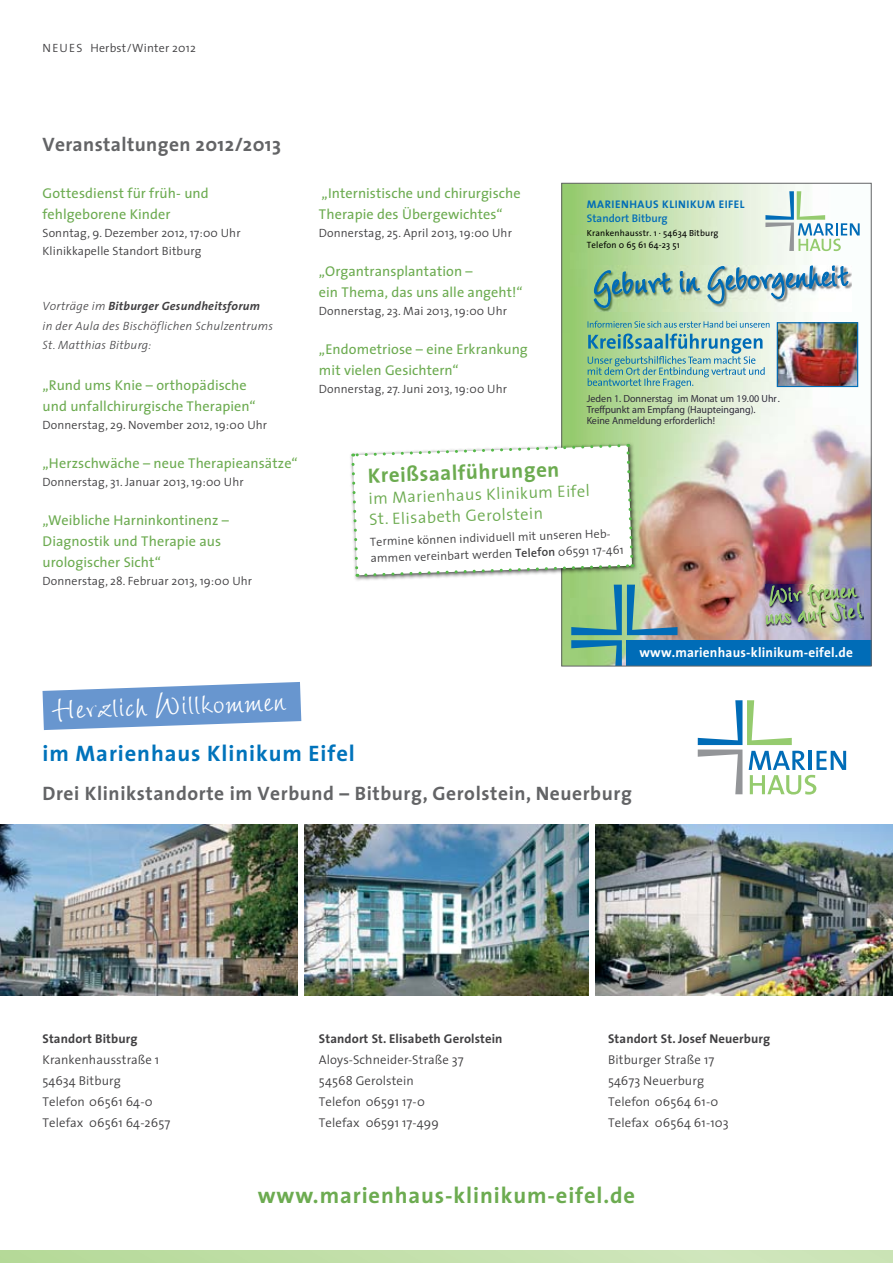
<style>
.page{position:relative;width:893px;height:1263px;background:#fff}
.page>*{position:absolute;margin:0;border:0;box-sizing:border-box;transform-origin:0 0}
.t1{font:36px "LT Wiesbaden Swing";color:#fff}
.t2{font:700 22.5px "The Sans";letter-spacing:.04em;color:#6cab50}
.t3{font:700 22.5px "The Sans";letter-spacing:.04em;color:#0073bb}
.t4{font:700 21px "The Sans";color:#6cab50}
.t5{font:700 19.5px "The Sans";letter-spacing:.03em;color:#636466}
.t6{font:300 16.5px/21px "The Sans";color:#6cab50}
.t7{font:14.25px/21px "The Sans";letter-spacing:.005em;color:#6cab50}
.t8{font:700 13.5px "The Sans";letter-spacing:.015em;color:#fff}
.t9{font:300 12.75px/21px "The Sans";letter-spacing:.01em;color:#414042}
.t10{font:700 12.75px "The Sans";letter-spacing:.01em;color:#414042}
.t11{font:300 12px/18px "The Sans";letter-spacing:.01em;color:#414042}
.t12{font:italic 300 12px/19.5px "The Sans";letter-spacing:.02em;color:#414042}
.t13{font:700 11.1px "The Sans";letter-spacing:.05em;color:#006cb7}
.t14{font:600 11.1px "The Sans";color:#006cb7}
.t15{font:600 10.35px/11.1px "The Sans B6";color:#2f2c3a}
.t16{font:900 10.35px "The Sans B9";color:#2f2c3a}
.t17{font:9.15px "The Sans";letter-spacing:.015em;color:#000}
.t18{font:8.85px "The Sans";letter-spacing:.015em;color:#000}
.s1{font-weight:700}
.s2{font-family:"The Sans B6";font-weight:600}
.s3{font-weight:600}
</style>
<div class="page">
<svg style="left:0;top:1250px;width:893px;height:13px;background:#c4e0ac"></svg>
<img style="left:0;top:825px;width:298px;height:170px">
<img style="left:304px;top:825px;width:285px;height:170px">
<img style="left:595px;top:825px;width:298px;height:170px">
<svg style="left:43px;top:682px;width:258px;height:48px"></svg>
<svg style="left:698px;top:700px;width:148px;height:94px"></svg>
<img style="left:570px;top:185px;width:300px;height:479px">
<img style="left:766px;top:568px;width:96px;height:64px">
<img style="left:571px;top:585px;width:106px;height:79px">
<div style="left:626px;top:640px;width:245px;height:25px;background:#006cb7"></div>
<img style="left:588px;top:191px;width:272px;height:197px">
<div style="left:349px;top:441px;width:290px;height:142px;background:#000;opacity:.75"></div>
<svg style="left:350px;top:443px;width:285px;height:135px"></svg>
<p class="t11" style="left:43px;top:38px;width:34px">neues</p>
<p class="t11" style="left:90px;top:38px;width:107px">Herbst/Winter 2012</p>
<h3 class="t5" style="left:43px;top:128px;width:240px">Veranstaltungen 2012/2013</h3>
<p class="t7" style="left:43px;top:182px;width:168px">Gottesdienst für früh- und fehlgeborene Kinder</p>
<p class="t11" style="left:43px;top:223px;width:200px">Sonntag, 9. Dezember 2012, 17:00 U hr<br>Klinikkapelle Standort Bitburg</p>
<p class="t12" style="left:43px;top:296px;width:232px">Vorträge im <span class="s1">Bitburger Gesundheitsforum<br></span>in der Aula des Bischöflichen Schulzentrums<br>St. Matthias Bitburg:</p>
<p class="t7" style="left:43px;top:374px;width:215px">„Rund ums Knie – orthopädische und unfallchirurgische Therapien“</p>
<p class="t11" style="left:43px;top:415px;width:226px">Donnerstag, 29. November 2012, 19:00 U hr</p>
<p class="t7" style="left:43px;top:452px;width:257px">„Herzschwäche – neue Therapieansätze“</p>
<p class="t11" style="left:43px;top:472px;width:203px">Donnerstag, 31. Januar 2013, 19:00 U hr</p>
<p class="t7" style="left:43px;top:509px;width:188px">„Weibliche Harninkontinenz –<br>Diagnostik und Therapie aus urologischer Sicht“</p>
<p class="t11" style="left:43px;top:571px;width:211px">Donnerstag, 28. Februar 2013, 19:00 U hr</p>
<p class="t7" style="left:319px;top:182px;width:203px">„Internistische und chirurgische<br>Therapie des Übergewichtes“</p>
<p class="t11" style="left:319px;top:223px;width:194px">Donnerstag, 25. April 2013, 19:00 U hr</p>
<p class="t7" style="left:319px;top:260px;width:205px">„Organtransplantation –<br>ein Thema, das uns alle angeht!“</p>
<p class="t11" style="left:319px;top:301px;width:190px">Donnerstag, 23. Mai 2013, 19:00 U hr</p>
<p class="t7" style="left:319px;top:338px;width:210px">„Endometriose – eine Erkrankung mit vielen Gesichtern“</p>
<p class="t11" style="left:319px;top:379px;width:190px">Donnerstag, 27. Juni 2013, 19:00 U hr</p>
<p class="t13" style="left:587px;top:195px;width:159px">MARIENHAUS KLINIKUM EIFEL</p>
<p class="t14" style="left:587px;top:209px;width:82px">Standort Bitburg</p>
<p class="t18" style="left:587px;top:225px;width:133px">Krankenhausstr. 1 · 54634 Bitburg</p>
<p class="t17" style="left:587px;top:237px;width:94px">Telefon 0 65 61 64-23 51</p>
<p class="t16" style="left:587px;top:392px;width:194px"><span class="s2">Jeden</span> 1. Donnerstag <span class="s2">im Monat um</span> 19.00 Uhr<span class="s2">.</span></p>
<p class="t15" style="left:587px;top:404px;width:170px">Treffpunkt am Empfang (Haupteingang).<br>Keine Anmeldung erforderlich!</p>
<h3 class="t4" style="left:367px;top:458px;width:196px;rotate:-2deg">Kreißsaalführungen</h3>
<h3 class="t6" style="left:368px;top:487px;width:223px;rotate:-2deg">im Marienhaus Klinikum Eifel<br>St. Elisabeth Gerolstein</h3>
<p class="t11" style="left:370px;top:533px;width:255px;line-height:16.5px;rotate:-2deg">Termine können individuell mit unseren Heb&shy;ammen vereinbart werden <span class="s3">Telefon</span> 06591 17-461</p>
<h1 class="t1" style="left:51px;top:685px;width:236px;rotate:-2deg">Herzlich Willkommen</h1>
<p class="t8" style="left:639px;top:642px;width:215px">www.marienhaus-klinikum-eifel.de</p>
<h2 class="t3" style="left:43px;top:735px;width:314px">im Marienhaus Klinikum Eifel</h2>
<h3 class="t5" style="left:43px;top:777px;width:591px">Drei Klinikstandorte im Verbund – Bitburg, Gerolstein, Neuerburg</h3>
<p class="t10" style="left:43px;top:1028px;width:97px">Standort Bitburg</p>
<p class="t9" style="left:43px;top:1049px;width:129px">Krankenhausstraße 1<br>54634 Bitburg<br>Telefon 06561 64-0<br>Telefax 06561 64-2657</p>
<p class="t10" style="left:319px;top:1028px;width:185px">Standort St. Elisabeth Gerolstein</p>
<p class="t9" style="left:319px;top:1049px;width:146px">Aloys-Schneider-Straße 37<br>54568 Gerolstein<br>Telefon 06591 17-0<br>Telefax 06591 17-499</p>
<p class="t10" style="left:608px;top:1028px;width:164px">Standort St. Josef Neuerburg</p>
<p class="t9" style="left:608px;top:1049px;width:122px">Bitburger Straße 17<br>54673 Neuerburg<br>Telefon 06564 61-0<br>Telefax 06564 61-103</p>
<h2 class="t2" style="left:258px;top:1177px;width:379px">www.marienhaus-klinikum-eifel.de</h2>
</div>
